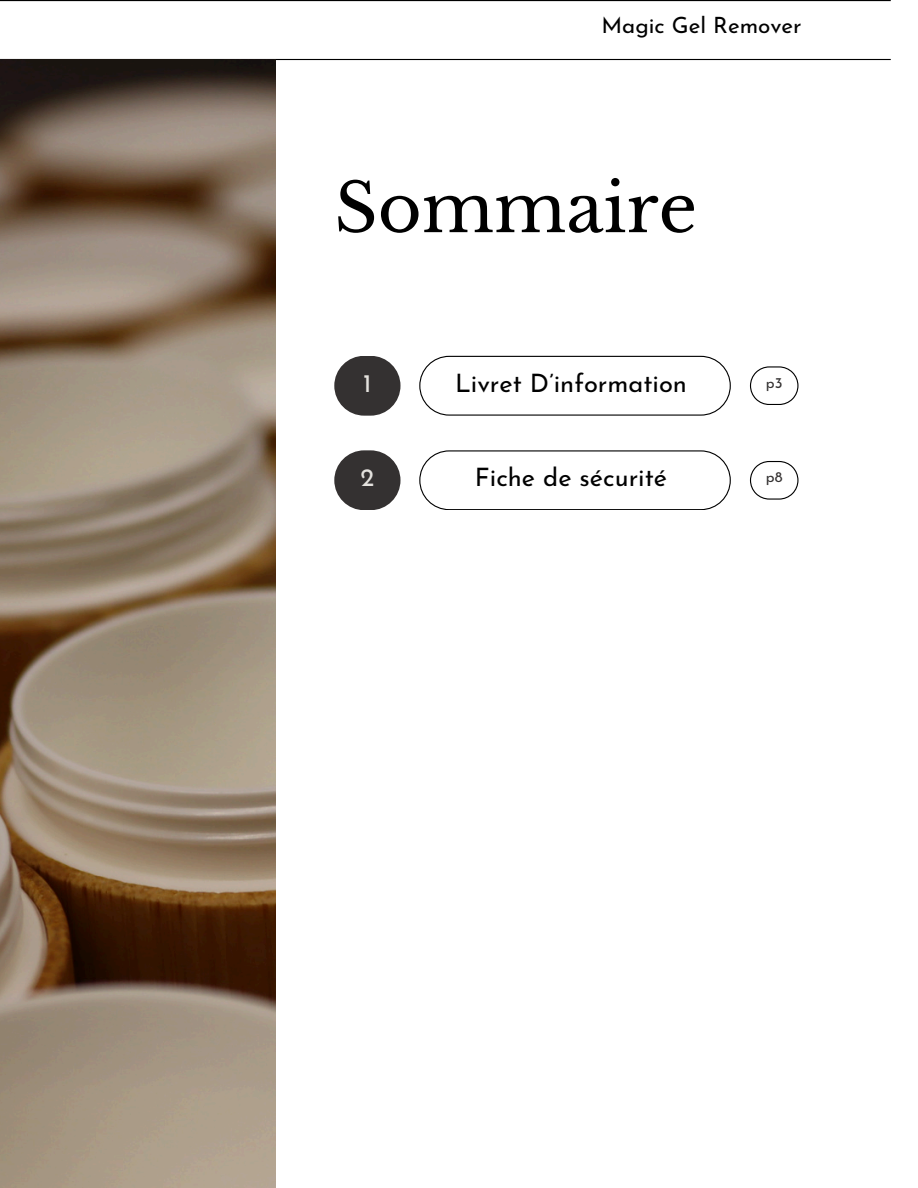
<style>
.page{position:relative;width:918px;height:1188px;background:#fff}
.page>*{position:absolute;margin:0;border:0;box-sizing:border-box;transform-origin:0 0}
.t1{font:67.35px "Libre Baskerville";color:#000}
.t2{font:25.5px "Josefin Sans";color:#000}
.t3{font:25.5px "Josefin Sans";color:#e4e2de}
.t4{font:22.5px "Josefin Sans";color:#000}
.t5{font:15px "Josefin Sans";color:#343131}
</style>
<div class="page">
<hr style="left:0;top:59px;width:891px;height:1px;background:#000">
<hr style="left:0;top:0;width:891px;height:1px;background:#000">
<img style="left:0;top:60px;width:276px;height:1128px">
<div style="left:334px;top:356px;width:66px;height:60px;background:#343131;border-radius:30px"></div>
<div style="left:334px;top:450px;width:66px;height:60px;background:#343131;border-radius:30px"></div>
<svg style="left:419px;top:356px;width:312px;height:60px"></svg>
<svg style="left:419px;top:450px;width:312px;height:60px"></svg>
<svg style="left:750px;top:366px;width:48px;height:39px"></svg>
<svg style="left:750px;top:461px;width:48px;height:38px"></svg>
<p class="t4" style="left:601px;top:6px;width:202px">Magic Gel Remover</p>
<h1 class="t1" style="left:334px;top:167px;width:364px">Sommaire</h1>
<p class="t3" style="left:363px;top:362px;width:10px">1</p>
<p class="t2" style="left:455px;top:362px;width:233px">Livret D’information</p>
<p class="t5" style="left:766px;top:370px;width:18px">p3</p>
<p class="t3" style="left:360px;top:456px;width:15px">2</p>
<p class="t2" style="left:475px;top:456px;width:194px">Fiche de sécurité</p>
<p class="t5" style="left:766px;top:465px;width:18px">p8</p>
</div>
